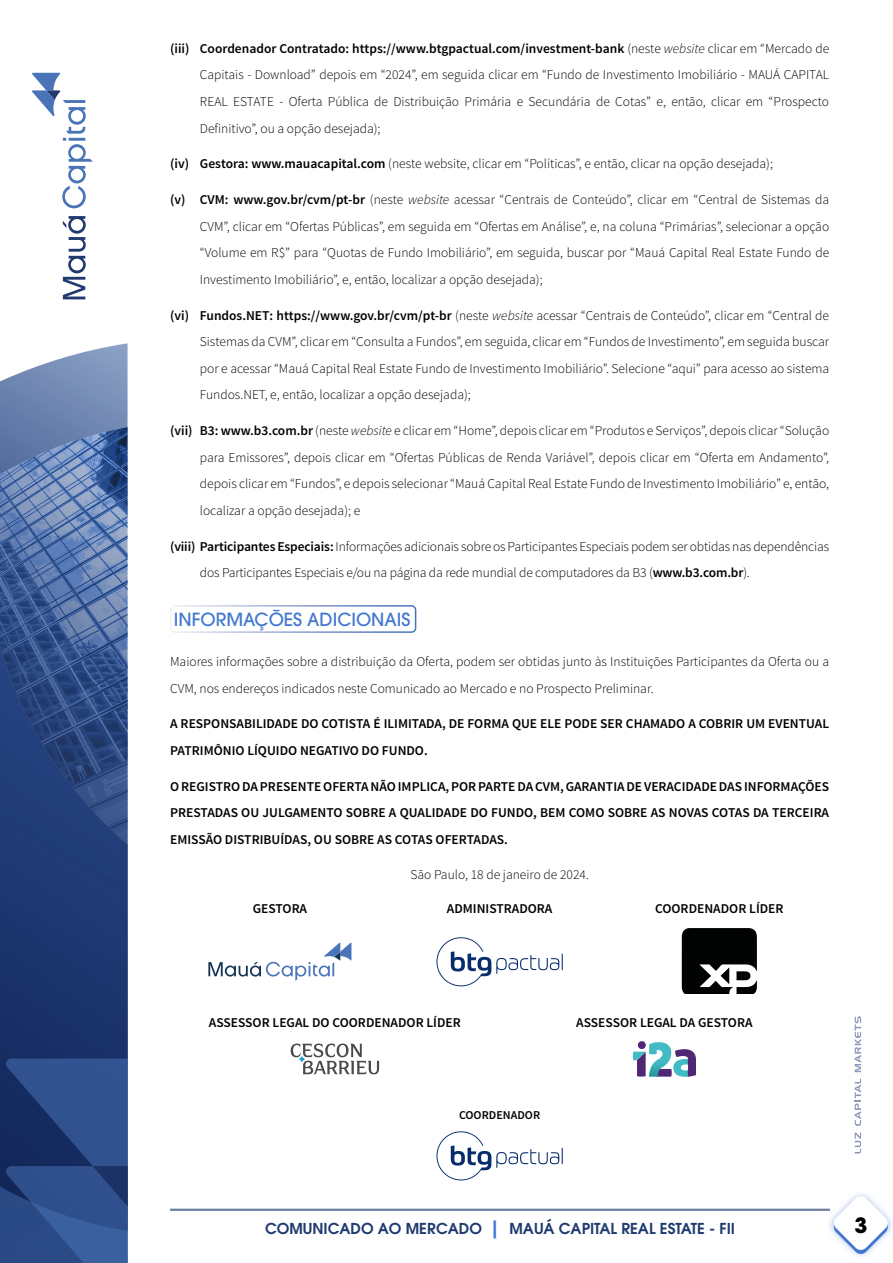
<style>
.page{position:relative;width:893px;height:1263px;background:#fff}
.page>*{position:absolute;margin:0;border:0;box-sizing:border-box;transform-origin:0 0}
.t1{font:700 21px "ITC Avant Garde Pro";color:#000}
.t2{font:500 18px "ITC Avant Garde Pro";color:#4378d1}
.t3{font:600 15px "ITC Avant Garde Pro";color:#1f3a70}
.t4{font:300 13.5px/26.7px "Source Sans Pro";color:#000;text-align:justify}
.t5{font:600 13.5px/26.7px "Source Sans Pro";color:#000}
.t6{font:600 12px "Source Sans Pro";color:#000}
.s1{font-weight:600}
.s2{font-style:italic}
.s3{font-size:18px;color:#4378d1}
</style>
<div class="page">
<div style="left:826px;top:1190px;width:67px;height:70px;background:#4378d1;opacity:.65"></div>
<svg style="left:833px;top:1195px;width:55px;height:60px"></svg>
<hr style="left:170px;top:1208px;width:660px;height:3px;background:#1f3a70">
<svg style="left:0;top:343px;width:128px;height:77px"></svg>
<svg style="left:0;top:420px;width:128px;height:817px;background:#1e3870"></svg>
<svg style="left:0;top:427px;width:128px;height:418px;background:#435f95"></svg>
<svg style="left:32px;top:73px;width:61px;height:135px"></svg>
<svg style="left:63px;top:216px;width:23px;height:83px"></svg>
<svg style="left:6px;top:1058px;width:122px;height:205px;background:#2a4984"></svg>
<svg style="left:855px;top:1132px;width:6px;height:21px"></svg>
<svg style="left:855px;top:1078px;width:6px;height:48px"></svg>
<svg style="left:855px;top:1016px;width:6px;height:56px"></svg>
<div style="left:170px;top:605px;width:246px;height:28px;border:2px solid #fff;border-radius:4px"></div>
<svg style="left:208px;top:943px;width:143px;height:38px"></svg>
<svg style="left:436px;top:937px;width:127px;height:49px"></svg>
<svg style="left:682px;top:928px;width:75px;height:65px"></svg>
<svg style="left:291px;top:1043px;width:88px;height:31px"></svg>
<svg style="left:633px;top:1042px;width:63px;height:35px"></svg>
<svg style="left:436px;top:1131px;width:127px;height:49px"></svg>
<p class="t4" style="left:200px;top:35px;width:631px;text-indent:-30px"><span class="s1">(iii) Coordenador Contratado: https://www.btgpactual.com/investment-bank</span> (neste <span class="s2">website</span> clicar em “Mercado de Capitais - Download” depois em “2024”, em seguida clicar em “Fundo de Investimento Imobiliário - MAUÁ CAPITAL REAL ESTATE - Oferta Pública de Distribuição Primária e Secundária de Cotas” e, então, clicar em “Prospecto Definitivo”, ou a opção desejada);</p>
<p class="t4" style="left:170px;top:150px;width:604px"><span class="s1">(iv) Gestora: www.mauacapital.com</span> (neste website, clicar em “Políticas”, e então, clicar na opção desejada);</p>
<p class="t4" style="left:200px;top:186px;width:631px;text-indent:-30px"><span class="s1">(v) CVM: www.gov.br/cvm/pt-br</span> (neste <span class="s2">website</span> acessar “Centrais de Conteúdo”, clicar em “Central de Sistemas da CVM”, clicar em “Ofertas Públicas”, em seguida em “Ofertas em Análise”, e, na coluna “Primárias”, selecionar a opção “Volume em R$” para “Quotas de Fundo Imobiliário”, em seguida, buscar por “Mauá Capital Real Estate Fundo de Investimento Imobiliário”, e, então, localizar a opção desejada);</p>
<p class="t4" style="left:200px;top:302px;width:631px;text-indent:-30px"><span class="s1">(vi) Fundos.NET: https://www.gov.br/cvm/pt-br</span> (neste <span class="s2">website</span> acessar “Centrais de Conteúdo”, clicar em “Central de Sistemas da CVM”, clicar em “Consulta a Fundos”, em seguida, clicar em “Fundos de Investimento”, em seguida buscar por e acessar “Mauá Capital Real Estate Fundo de Investimento Imobiliário”. Selecione “aqui” para acesso ao sistema Fundos.NET, e, então, localizar a opção desejada);</p>
<p class="t4" style="left:200px;top:417px;width:631px;text-indent:-30px"><span class="s1">(vii) B3: www.b3.com.br</span> (neste <span class="s2">website</span> e clicar em “Home”, depois clicar em “Produtos e Serviços”, depois clicar “Solução para Emissores”, depois clicar em “Ofertas Públicas de Renda Variável”, depois clicar em “Oferta em Andamento”, depois clicar em “Fundos”, e depois selecionar “Mauá Capital Real Estate Fundo de Investimento Imobiliário” e, então, localizar a opção desejada); e</p>
<p class="t4" style="left:200px;top:533px;width:631px;text-indent:-30px"><span class="s1">(viii) Participantes Especiais:</span> Informações adicionais sobre os Participantes Especiais podem ser obtidas nas dependências dos Participantes Especiais e/ou na página da rede mundial de computadores da B3 (<span class="s1">www.b3.com.br</span>).</p>
<h2 class="t2" style="left:174px;top:608px;width:238px">INFORMAÇÕES ADICIONAIS</h2>
<p class="t4" style="left:170px;top:648px;width:661px">Maiores informações sobre a distribuição da Oferta, podem ser obtidas junto às Instituições Participantes da Oferta ou a<br>CVM, nos endereços indicados neste Comunicado ao Mercado e no Prospecto Preliminar.</p>
<p class="t5" style="left:170px;top:711px;width:661px">A RESPONSABILIDADE DO COTISTA É ILIMITADA, DE FORMA QUE ELE PODE SER CHAMADO A COBRIR UM EVENTUAL<br>PATRIMÔNIO LÍQUIDO NEGATIVO DO FUNDO.</p>
<p class="t5" style="left:170px;top:773px;width:661px;text-align:justify">O REGISTRO DA PRESENTE OFERTA NÃO IMPLICA, POR PARTE DA CVM, GARANTIA DE VERACIDADE DAS INFORMAÇÕES PRESTADAS OU JULGAMENTO SOBRE A QUALIDADE DO FUNDO, BEM COMO SOBRE AS NOVAS COTAS DA TERCEIRA EMISSÃO DISTRIBUÍDAS, OU SOBRE AS COTAS OFERTADAS.</p>
<p class="t4" style="left:410px;top:862px;width:180px">São Paulo, 18 de janeiro de 2024.</p>
<p class="t5" style="left:253px;top:896px;width:56px">GESTORA</p>
<p class="t5" style="left:447px;top:896px;width:107px">ADMINISTRADORA</p>
<p class="t5" style="left:655px;top:896px;width:130px">COORDENADOR LÍDER</p>
<p class="t5" style="left:209px;top:1009px;width:254px">ASSESSOR LEGAL DO COORDENADOR LÍDER</p>
<p class="t5" style="left:576px;top:1009px;width:178px">ASSESSOR LEGAL DA GESTORA</p>
<p class="t6" style="left:459px;top:1108px;width:83px">COORDENADOR</p>
<p class="t3" style="left:265px;top:1218px;width:472px">COMUNICADO AO MERCADO <span class="s3">|</span> MAUÁ CAPITAL REAL ESTATE - FII</p>
<h1 class="t1" style="left:854px;top:1211px;width:14px">3</h1>
</div>
